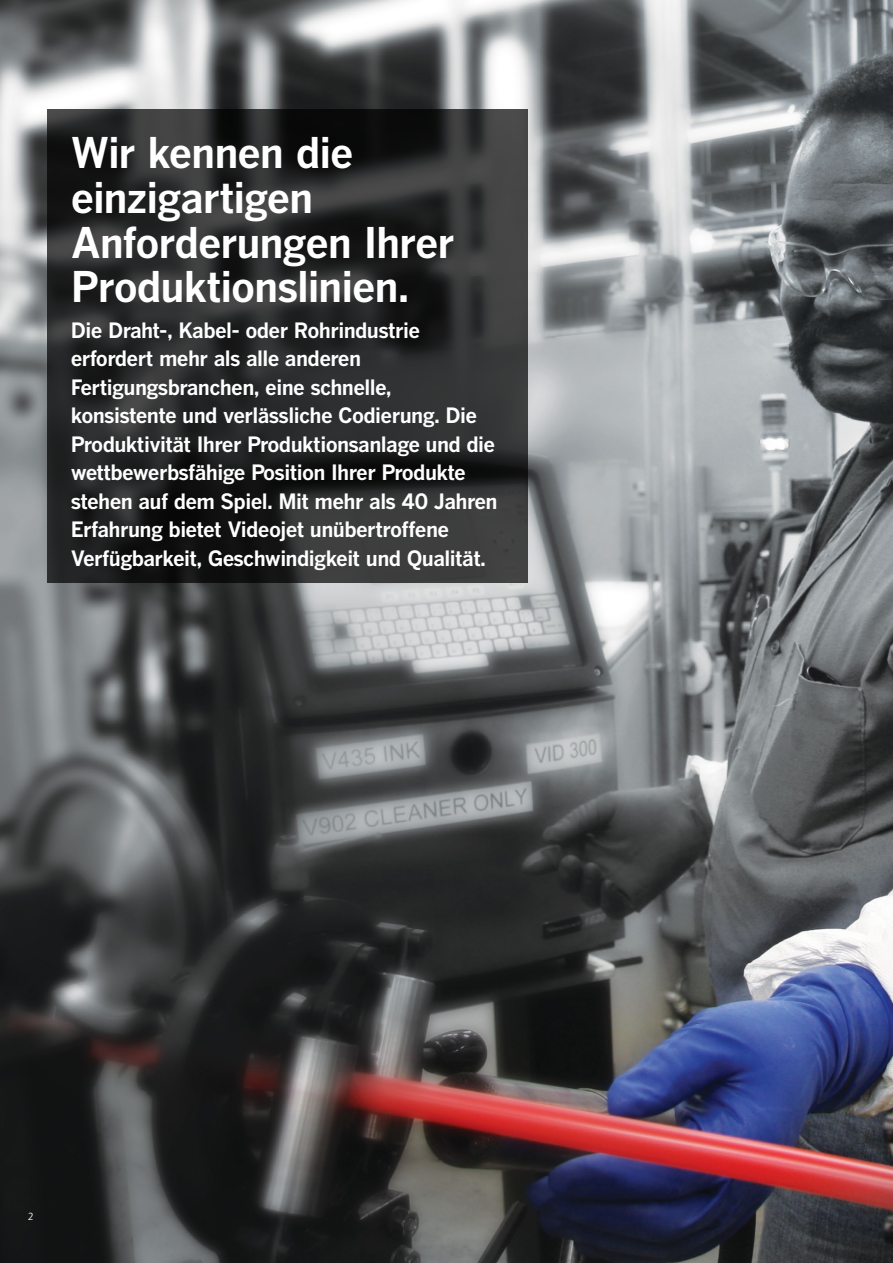
<style>
.page{position:relative;width:893px;height:1263px;background:#fff}
.page>*{position:absolute;margin:0;border:0;box-sizing:border-box;transform-origin:0 0}
.t1{font:700 42px/45px "Benton Gothic";letter-spacing:-.03em;color:#fff}
.t2{font:700 21px/28.5px "Benton Gothic";letter-spacing:-.03em;color:#fff}
.t3{font:300 10.5px "FS Albert Pro";color:#fff}
</style>
<div class="page">
<img style="left:0;top:0;width:893px;height:1263px">
<svg style="left:47px;top:109px;width:480px;height:474px;background:#282929"></svg>
<h1 class="t1" style="left:71px;top:131px;width:385px">Wir kennen die einzigartigen<br>Anforderungen Ihrer<br>Produktionslinien.</h1>
<p class="t2" style="left:71px;top:316px;width:428px">Die Draht-, Kabel- oder Rohrindustrie erfordert mehr als alle anderen Fertigungsbranchen, eine schnelle, konsistente und verlässliche Codierung. Die Produktivität Ihrer Produktionsanlage und die wettbewerbsfähige Position Ihrer Produkte stehen auf dem Spiel. Mit mehr als 40 Jahren Erfahrung bietet Videojet unübertroffene Verfügbarkeit, Geschwindigkeit und Qualität.</p>
<p class="t3" style="left:28px;top:1209px;width:7px">2</p>
</div>
